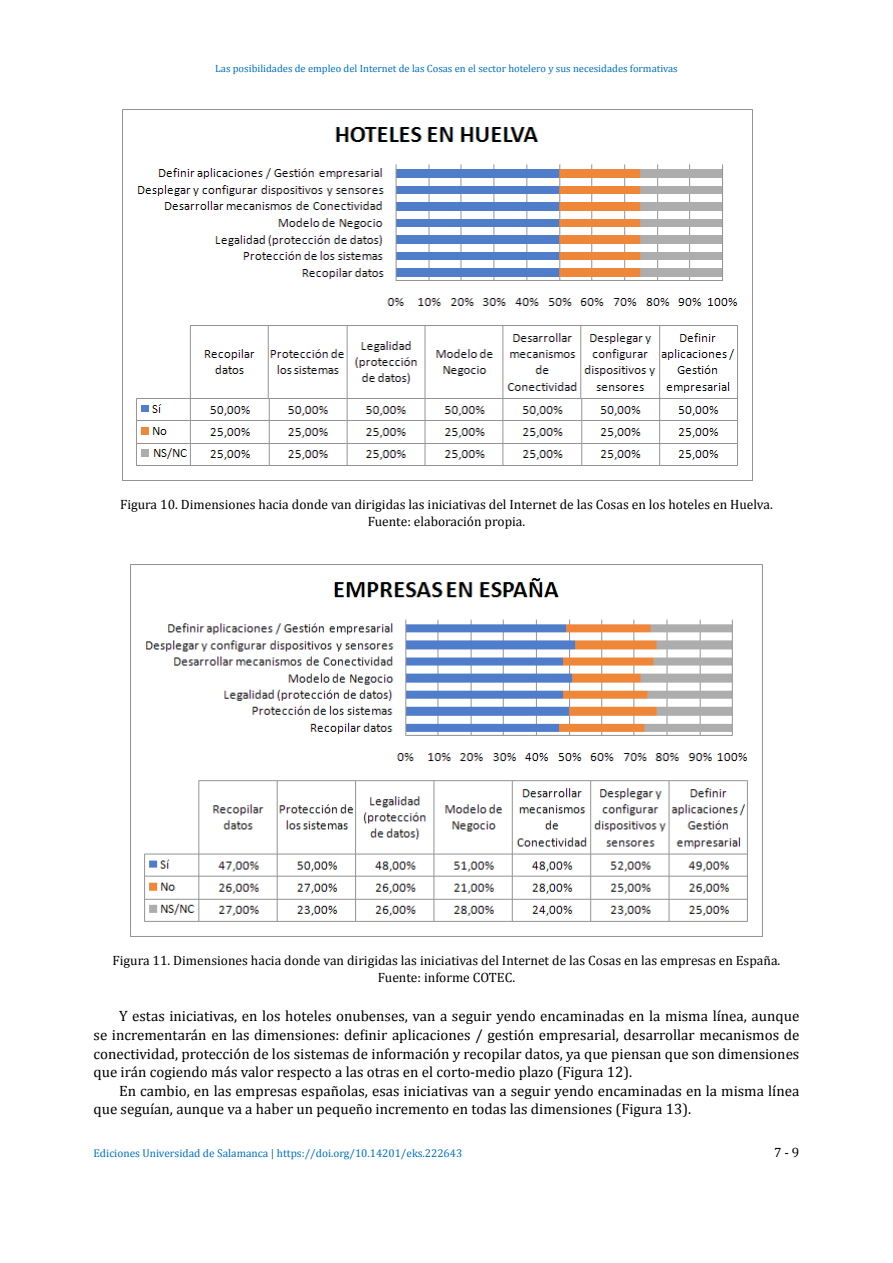
<style>
.page{position:relative;width:893px;height:1263px;background:#fff}
.page>*{position:absolute;margin:0;border:0;box-sizing:border-box;transform-origin:0 0}
.Texto{font:15px/18.6px "Cambria";color:#000;text-align:justify}
.Pie-tabla{font:13.5px/17.1px "Cambria";color:#000;text-align:center}
.t1{font:11.25px "Cambria";color:#0070c0}
.t2{font:10.5px "Cambria";color:#0070c0}
</style>
<div class="page">
<img style="left:122px;top:109px;width:631px;height:372px">
<img style="left:130px;top:564px;width:633px;height:373px">
<p class="t2" style="left:215px;top:62px;width:464px">Las posibilidades de empleo del Internet de las Cosas en el sector hotelero y sus necesidades formativas</p>
<p class="Pie-tabla" style="left:120px;top:496px;width:654px">Figura 10. Dimensiones hacia donde van dirigidas las iniciativas del Internet de las Cosas en los hoteles en Huelva.<br>Fuente: elaboración propia.</p>
<p class="Pie-tabla" style="left:113px;top:951px;width:669px">Figura 11. Dimensiones hacia donde van dirigidas las iniciativas del Internet de las Cosas en las empresas en España.<br>Fuente: informe COTEC.</p>
<p class="Texto" style="left:94px;top:1007px;width:707px;text-indent:26px">Y estas iniciativas, en los hoteles onubenses, van a seguir yendo encaminadas en la misma línea, aunque se incrementarán en las dimensiones: definir aplicaciones / gestión empresarial, desarrollar mecanismos de conectividad, protección de los sistemas de información y recopilar datos, ya que piensan que son dimensiones que irán cogiendo más valor respecto a las otras en el corto-medio plazo (Figura 12).</p>
<p class="Texto" style="left:94px;top:1081px;width:707px;text-indent:26px">En cambio, en las empresas españolas, esas iniciativas van a seguir yendo encaminadas en la misma línea que seguían, aunque va a haber un pequeño incremento en todas las dimensiones (Figura 13).</p>
<p class="t1" style="left:94px;top:1146px;width:370px">Ediciones Universidad de Salamanca | https://doi.org/10.14201/eks.222643</p>
<p class="Pie-tabla" style="left:774px;top:1144px;width:27px">7 - 9</p>
</div>
